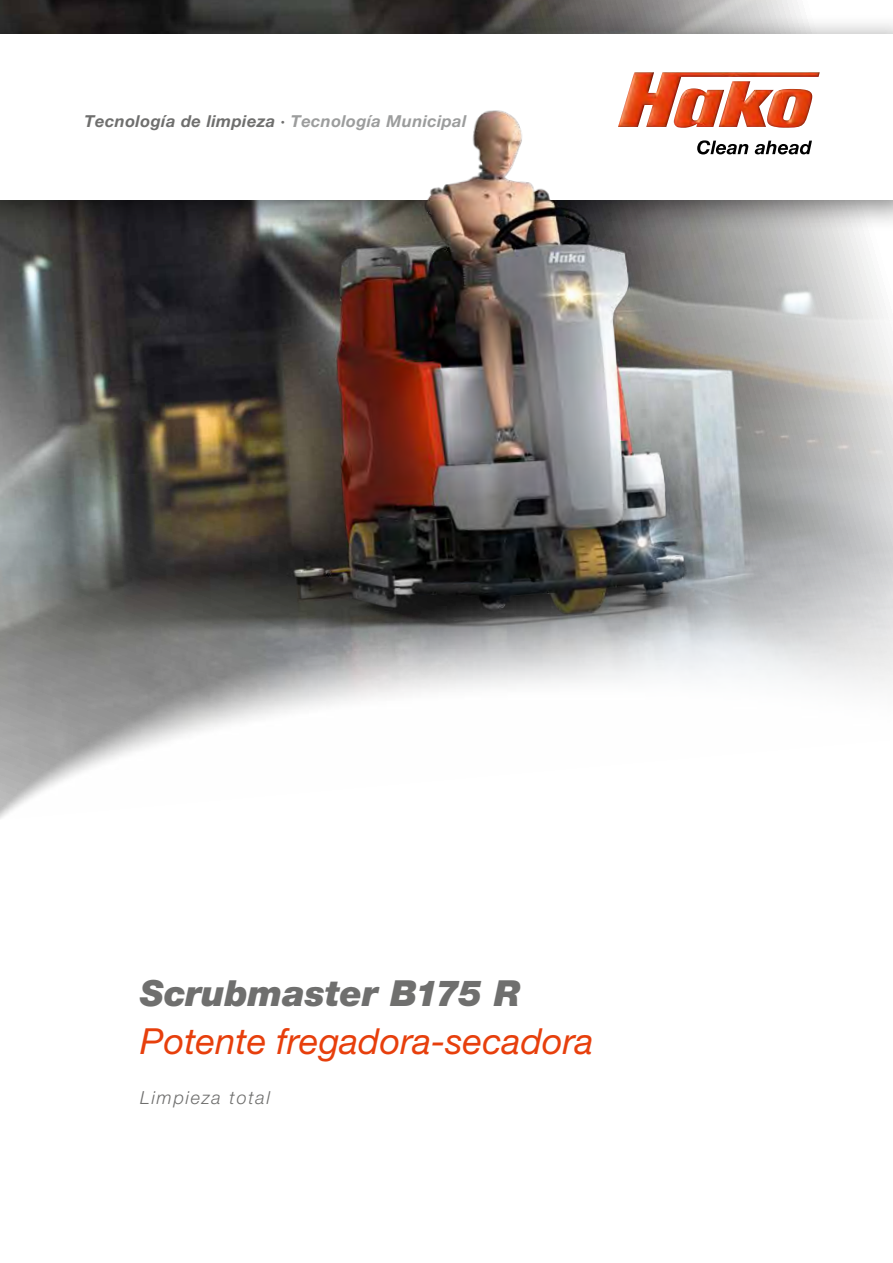
<style>
.page{position:relative;width:893px;height:1263px;background:#fff}
.page>*{position:absolute;margin:0;border:0;box-sizing:border-box;transform-origin:0 0}
.t1{font:italic 36px "Helvetica Neue LT Std";letter-spacing:.005em;color:#e73f0c}
.t2{font:italic 900 36px "Helvetica Neue LT Std";color:#6f6f6e}
.t3{font:italic 300 18px "Helvetica Neue LT Std";letter-spacing:.1em;color:#6f6f6e}
.t4{font:italic 700 16.5px "Helvetica Neue LT Std";letter-spacing:.025em;color:#6f6f6e}
.s1{color:#9c9d9d}
</style>
<div class="page">
<img style="left:0;top:0;width:797px;height:531px">
<div style="left:0;top:14px;width:893px;height:218px;background:#000;opacity:.5"></div>
<div style="left:0;top:34px;width:893px;height:166px;background:#fff"></div>
<img style="left:0;top:531px;width:421px;height:288px">
<img style="left:202px;top:1px;width:691px;height:690px">
<img style="left:618px;top:72px;width:202px;height:56px">
<img style="left:697px;top:140px;width:115px;height:14px">
<p class="t4" style="left:85px;top:111px;width:383px">Tecnología de limpieza · <span class="s1">Tecnología Municipal</span></p>
<h1 class="t2" style="left:140px;top:971px;width:382px">Scrubmaster B175 R</h1>
<h1 class="t1" style="left:140px;top:1019px;width:455px">Potente fregadora-secadora</h1>
<p class="t3" style="left:140px;top:1087px;width:131px">Limpieza total</p>
</div>
